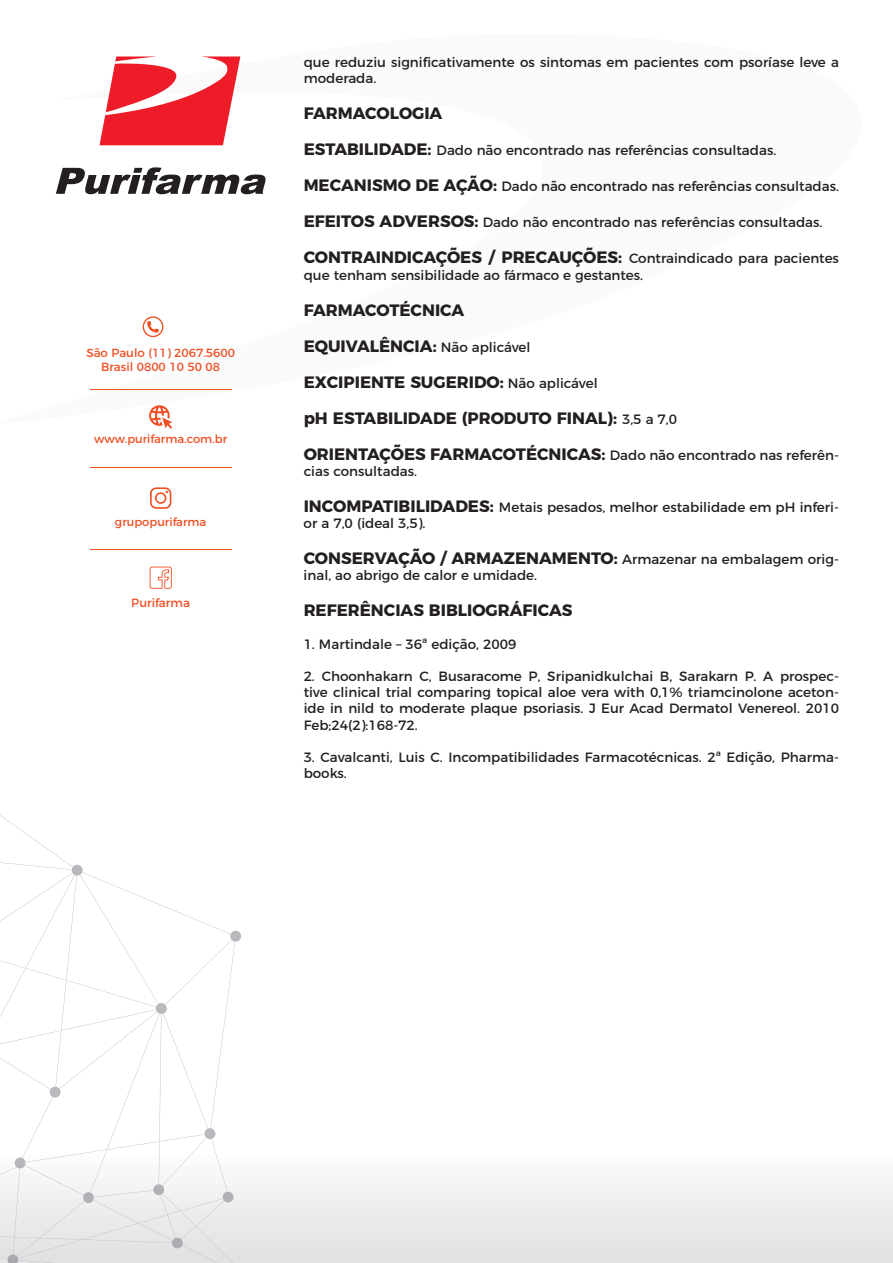
<style>
.page{position:relative;width:893px;height:1263px;background:#fff}
.page>*{position:absolute;margin:0;border:0;box-sizing:border-box;transform-origin:0 0}
.t1{font:700 16.5px/36px "Montserrat";color:#231f20}
.t2{font:13.5px/16.2px "Montserrat";color:#231f20}
.t3{font:12px "Montserrat";color:#ef4f23}
.t4{font:11.85px/14.4px "Montserrat";color:#ef4f23;text-align:center}
.t5{font:11.55px "Montserrat";color:#ef4f23}
.s1{font-weight:700;font-size:16.5px}
.s2{font-weight:400;font-size:13.5px}
</style>
<div class="page">
<img style="left:18px;top:1198px;width:144px;height:60px">
<div style="left:93px;top:1200px;width:69px;height:41px;background:#e9eaeb"></div>
<div style="left:25px;top:1168px;width:59px;height:27px;background:#f4f5f5"></div>
<img style="left:90px;top:1168px;width:16px;height:24px">
<img style="left:215px;top:1168px;width:13px;height:24px">
<img style="left:162px;top:1168px;width:32px;height:18px">
<img style="left:160px;top:1195px;width:2px;height:43px">
<img style="left:162px;top:1193px;width:71px;height:70px">
<img style="left:159px;top:1168px;width:1px;height:16px">
<img style="left:13px;top:1175px;width:7px;height:79px">
<img style="left:0;top:1168px;width:26px;height:7px">
<svg style="left:83px;top:1192px;width:11px;height:11px"></svg>
<svg style="left:223px;top:1191px;width:11px;height:11px"></svg>
<svg style="left:0;top:1254px;width:18px;height:9px"></svg>
<svg style="left:0;top:815px;width:241px;height:353px"></svg>
<svg style="left:153px;top:1184px;width:11px;height:11px"></svg>
<svg style="left:172px;top:1237px;width:11px;height:11px"></svg>
<svg style="left:150px;top:487px;width:21px;height:22px"></svg>
<svg style="left:150px;top:567px;width:22px;height:22px"></svg>
<hr style="left:90px;top:389px;width:141px;height:1px;background:#ef4f23">
<hr style="left:90px;top:467px;width:141px;height:1px;background:#ef4f23">
<hr style="left:90px;top:549px;width:141px;height:1px;background:#ef4f23">
<svg style="left:100px;top:56px;width:140px;height:89px"></svg>
<svg style="left:56px;top:167px;width:210px;height:27px"></svg>
<svg style="left:143px;top:316px;width:20px;height:21px"></svg>
<svg style="left:149px;top:405px;width:23px;height:24px"></svg>
<p class="t4" style="left:86px;top:344px;width:150px">São Paulo (11) 2067.5600<br>Brasil 0800 10 50 08</p>
<p class="t5" style="left:94px;top:430px;width:135px">www.purifarma.com.br</p>
<p class="t5" style="left:115px;top:513px;width:93px">grupopurifarma</p>
<p class="t3" style="left:131px;top:593px;width:60px">Purifarma</p>
<p class="t2" style="left:304px;top:53px;width:537px">que reduziu significativamente os sintomas em pacientes com psoríase leve a moderada.</p>
<p class="t1" style="left:304px;top:94px;width:140px">FARMACOLOGIA</p>
<p class="t2" style="left:304px;top:141px;width:474px"><span class="s1">ESTABILIDADE:</span> Dado não encontrado nas referências consultadas.</p>
<p class="t2" style="left:304px;top:177px;width:537px"><span class="s1">MECANISMO DE AÇÃO:</span> Dado não encontrado nas referências consultadas.</p>
<p class="t2" style="left:304px;top:213px;width:520px"><span class="s1">EFEITOS ADVERSOS:</span> Dado não encontrado nas referências consultadas.</p>
<p class="t1" style="left:304px;top:238px;width:537px">CONTRAINDICAÇÕES / PRECAUÇÕES: <span class="s2">Contraindicado para pacientes</span></p>
<p class="t2" style="left:304px;top:265px;width:341px">que tenham sensibilidade ao fármaco e gestantes.</p>
<p class="t1" style="left:304px;top:290px;width:375px">FARMACOTÉCNICA<br>EQUIVALÊNCIA: <span class="s2">Não aplicável<br></span>EXCIPIENTE SUGERIDO: <span class="s2">Não aplicável<br></span>pH ESTABILIDADE (PRODUTO FINAL): <span class="s2">3,5 a 7,0</span></p>
<p class="t2" style="left:304px;top:445px;width:537px"><span class="s1">ORIENTAÇÕES FARMACOTÉCNICAS:</span> Dado não encontrado nas referên&shy;cias consultadas.</p>
<p class="t2" style="left:304px;top:498px;width:537px"><span class="s1">INCOMPATIBILIDADES:</span> Metais pesados, melhor estabilidade em pH inferi&shy;or a 7,0 (ideal 3,5).</p>
<p class="t1" style="left:304px;top:539px;width:537px">CONSERVAÇÃO / ARMAZENAMENTO: <span class="s2">Armazenar na embalagem orig-</span></p>
<p class="t2" style="left:304px;top:566px;width:235px">inal, ao abrigo de calor e umidade.</p>
<p class="t1" style="left:304px;top:591px;width:270px">REFERÊNCIAS BIBLIOGRÁFICAS</p>
<p class="t2" style="left:304px;top:634px;width:214px">1. Martindale – 36ª edição, 2009</p>
<p class="t2" style="left:304px;top:667px;width:537px;text-align:justify">2. Choonhakarn C, Busaracome P, Sripanidkulchai B, Sarakarn P. A prospec&shy;tive clinical trial comparing topical aloe vera with 0,1% triamcinolone aceton&shy;ide in nild to moderate plaque psoriasis. J Eur Acad Dermatol Venereol. 2010<br>Feb;24(2):168-72.</p>
<p class="t2" style="left:304px;top:748px;width:537px">3. Cavalcanti, Luis C. Incompatibilidades Farmacotécnicas. 2ª Edição, Pharma&shy;books.</p>
</div>
